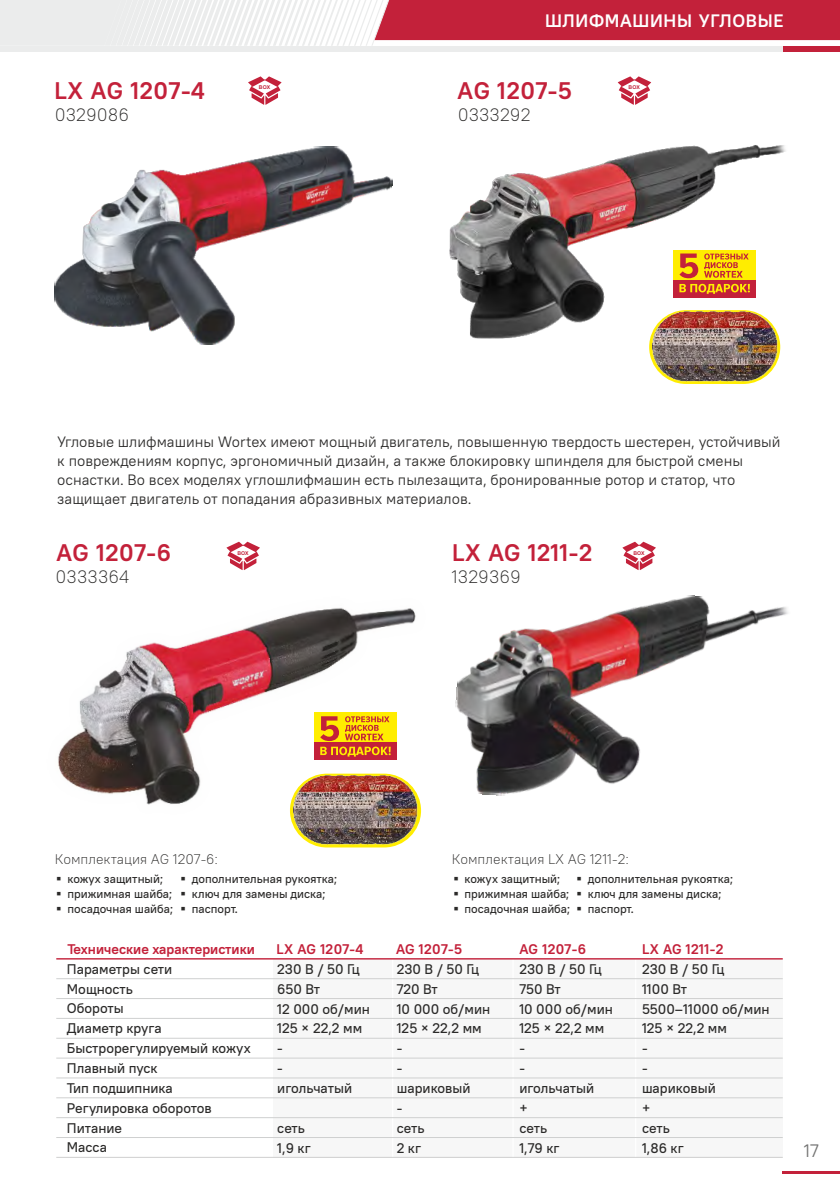
<style>
.page{position:relative;width:840px;height:1191px;background:#fff}
.page>*{position:absolute;margin:0;border:0;box-sizing:border-box;transform-origin:0 0}
.t1{font:700 24px "PT Root UI";letter-spacing:.025em;color:#c3213a}
.t2{font:300 18px "PT Root UI";color:#2b2a29}
.t3{font:700 18px "PT Root UI";letter-spacing:.035em;color:#fefefe}
.t4{font:18px "PT Root UI";color:#727271}
.t5{font:15px/18.8px "PT Root UI";color:#2b2a29}
.t6{font:500 14px/19.8px "PT Root UI";color:#2b2a29}
.t7{font:700 14px "PT Root UI";color:#c3213a}
.t8{font:300 14px "PT Root UI";color:#2b2a29}
.t9{font:500 12px "PT Root UI";color:#2b2a29}
.t10{font:700 5.2px "Arial";color:#c3213a}
</style>
<div class="page">
<div style="left:782px;top:46px;width:57px;height:5px;background:#c3213a"></div>
<div style="left:0;top:46px;width:782px;height:5px;background:#ebecec"></div>
<svg style="left:0;top:0;width:839px;height:46px"></svg>
<hr style="left:782px;top:1171px;width:57px;height:3px;background:#c3213a">
<svg style="left:226px;top:542px;width:34px;height:28px"></svg>
<svg style="left:622px;top:542px;width:33px;height:28px"></svg>
<svg style="left:248px;top:76px;width:33px;height:29px"></svg>
<svg style="left:617px;top:76px;width:33px;height:29px"></svg>
<div style="left:273px;top:958px;width:509px;height:199px;background:#f7f7f7"></div>
<hr style="left:512px;top:958px;width:1px;height:199px;background:#fefefe">
<hr style="left:634px;top:958px;width:2px;height:199px;background:#fefefe">
<hr style="left:392px;top:958px;width:1px;height:199px;background:#fefefe">
<img style="left:54px;top:147px;width:338px;height:198px">
<img style="left:449px;top:145px;width:337px;height:193px">
<img style="left:58px;top:608px;width:364px;height:211px">
<div style="left:290px;top:773px;width:131px;height:74px;background:#ffed00;border-radius:37px"></div>
<img style="left:293px;top:773px;width:125px;height:72px">
<div style="left:314px;top:712px;width:83px;height:48px;background:#ffed00"></div>
<div style="left:314px;top:742px;width:83px;height:18px;background:#c3213a"></div>
<svg style="left:320px;top:716px;width:70px;height:40px"></svg>
<svg style="left:648px;top:310px;width:131px;height:74px"></svg>
<img style="left:652px;top:310px;width:124px;height:71px">
<div style="left:672px;top:250px;width:83px;height:47px;background:#ffed00"></div>
<div style="left:672px;top:280px;width:83px;height:17px;background:#c3213a"></div>
<svg style="left:679px;top:284px;width:70px;height:10px"></svg>
<svg style="left:679px;top:253px;width:18px;height:25px"></svg>
<svg style="left:704px;top:253px;width:44px;height:25px"></svg>
<hr style="left:56px;top:958px;width:726px;height:1px;background:#c3213a">
<hr style="left:56px;top:1157px;width:726px;height:1px;background:#cfd0d0">
<hr style="left:56px;top:1137px;width:726px;height:1px;background:#cfd0d0">
<hr style="left:56px;top:1117px;width:726px;height:1px;background:#cfd0d0">
<hr style="left:56px;top:1097px;width:726px;height:1px;background:#cfd0d0">
<hr style="left:56px;top:1077px;width:726px;height:1px;background:#cfd0d0">
<hr style="left:56px;top:1057px;width:726px;height:1px;background:#cfd0d0">
<hr style="left:56px;top:1037px;width:726px;height:1px;background:#cfd0d0">
<hr style="left:56px;top:1018px;width:726px;height:1px;background:#cfd0d0">
<hr style="left:56px;top:998px;width:726px;height:1px;background:#cfd0d0">
<hr style="left:56px;top:978px;width:726px;height:1px;background:#cfd0d0">
<img style="left:455px;top:595px;width:333px;height:201px">
<p class="t3" style="left:544px;top:13px;width:240px">ШЛИФМАШИНЫ УГЛОВЫЕ</p>
<h1 class="t1" style="left:55px;top:80px;width:151px">LX AG 1207-4</h1>
<h1 class="t1" style="left:457px;top:80px;width:115px">AG 1207-5</h1>
<p class="t10" style="left:259px;top:85px;width:13px">BOX</p>
<p class="t10" style="left:628px;top:85px;width:13px">BOX</p>
<p class="t2" style="left:55px;top:107px;width:76px">0329086</p>
<p class="t2" style="left:457px;top:107px;width:74px">0333292</p>
<p class="t5" style="left:57px;top:433px;width:724px">Угловые шлифмашины Wortex имеют мощный двигатель, повышенную твердость шестерен, устойчивый к повреждениям корпус, эргономичный дизайн, а также блокировку шпинделя для быстрой смены оснастки. Во всех моделях углошлифмашин есть пылезащита, бронированные ротор и статор, что защищает двигатель от попадания абразивных материалов.</p>
<h1 class="t1" style="left:56px;top:542px;width:116px">AG 1207-6</h1>
<h1 class="t1" style="left:452px;top:542px;width:141px">LX AG 1211-2</h1>
<p class="t10" style="left:237px;top:551px;width:13px">BOX</p>
<p class="t10" style="left:633px;top:551px;width:13px">BOX</p>
<p class="t2" style="left:56px;top:569px;width:75px">0333364</p>
<p class="t2" style="left:451px;top:569px;width:71px">1329369</p>
<p class="t8" style="left:55px;top:853px;width:165px">Комплектация AG 1207-6:</p>
<p class="t8" style="left:451px;top:853px;width:178px">Комплектация LX AG 1211-2:</p>
<p class="t9" style="left:56px;top:873px;width:108px">▪ кожух защитный;</p>
<p class="t9" style="left:56px;top:888px;width:117px">▪ прижимная шайба;</p>
<p class="t9" style="left:56px;top:903px;width:118px">▪ посадочная шайба;</p>
<p class="t9" style="left:453px;top:873px;width:108px">▪ кожух защитный;</p>
<p class="t9" style="left:453px;top:888px;width:117px">▪ прижимная шайба;</p>
<p class="t9" style="left:453px;top:903px;width:118px">▪ посадочная шайба;</p>
<p class="t9" style="left:180px;top:873px;width:158px">▪ дополнительная рукоятка;</p>
<p class="t9" style="left:180px;top:888px;width:146px">▪ ключ для замены диска;</p>
<p class="t9" style="left:180px;top:903px;width:59px">▪ паспорт.</p>
<p class="t9" style="left:576px;top:873px;width:158px">▪ дополнительная рукоятка;</p>
<p class="t9" style="left:576px;top:888px;width:146px">▪ ключ для замены диска;</p>
<p class="t9" style="left:576px;top:903px;width:59px">▪ паспорт.</p>
<p class="t7" style="left:67px;top:943px;width:189px">Технические характеристики</p>
<p class="t7" style="left:519px;top:943px;width:68px">AG 1207-6</p>
<p class="t6" style="left:519px;top:960px;width:84px">2 0 В / 50 Гц</p>
<p class="t7" style="left:276px;top:943px;width:88px">LX AG 1207-4</p>
<p class="t6" style="left:277px;top:960px;width:84px">2 0 В / 50 Гц</p>
<p class="t7" style="left:396px;top:943px;width:68px">AG 1207-5</p>
<p class="t6" style="left:396px;top:960px;width:84px">2 0 В / 50 Гц</p>
<p class="t6" style="left:277px;top:960px;width:94px;text-indent:8px">3<br>650 Вт<br>1 000 об/мин</p>
<p class="t6" style="left:396px;top:960px;width:95px;text-indent:8px">3<br>720 Вт<br>10 000 об/мин<br>125 22,2 мм</p>
<p class="t6" style="left:519px;top:960px;width:95px;text-indent:8px">3<br>750 Вт<br>10 000 об/мин<br>125 22,2 мм</p>
<p class="t6" style="left:67px;top:960px;width:185px">Параметры сети<br>Мощность<br>Обороты<br>Диаметр круга<br>Быстрорегулируемый кожух<br>Плавный пуск<br>Тип подшипника<br>Регулировка оборотов<br>Питание<br>Масса</p>
<p class="t6" style="left:277px;top:999px;width:86px;text-indent:5px">2<br>125 22,2 мм</p>
<p class="t6" style="left:301px;top:1019px;width:10px">×</p>
<p class="t6" style="left:277px;top:1039px;width:76px">-<br>- игольчатый</p>
<p class="t6" style="left:277px;top:1119px;width:35px">сеть<br>1,9 кг</p>
<p class="t6" style="left:420px;top:1019px;width:10px">×</p>
<p class="t6" style="left:396px;top:1039px;width:75px">-<br>- шариковый -<br>сеть<br>2 кг</p>
<p class="t6" style="left:543px;top:1019px;width:10px">×</p>
<p class="t6" style="left:519px;top:1039px;width:76px">-<br>- игольчатый +<br>сеть<br>1,79 кг</p>
<p class="t7" style="left:641px;top:943px;width:83px">LX AG 1211-2</p>
<p class="t6" style="left:641px;top:960px;width:84px">2 0 В / 50 Гц</p>
<p class="t6" style="left:641px;top:960px;width:129px;text-indent:8px">3<br>1100 Вт<br>5500–11000 об/мин<br>125 22,2 мм</p>
<p class="t6" style="left:665px;top:1019px;width:10px">×</p>
<p class="t6" style="left:641px;top:1039px;width:75px">-<br>- шариковый +<br>сеть<br>1,86 кг</p>
<p class="t4" style="left:803px;top:1143px;width:16px">17</p>
</div>
